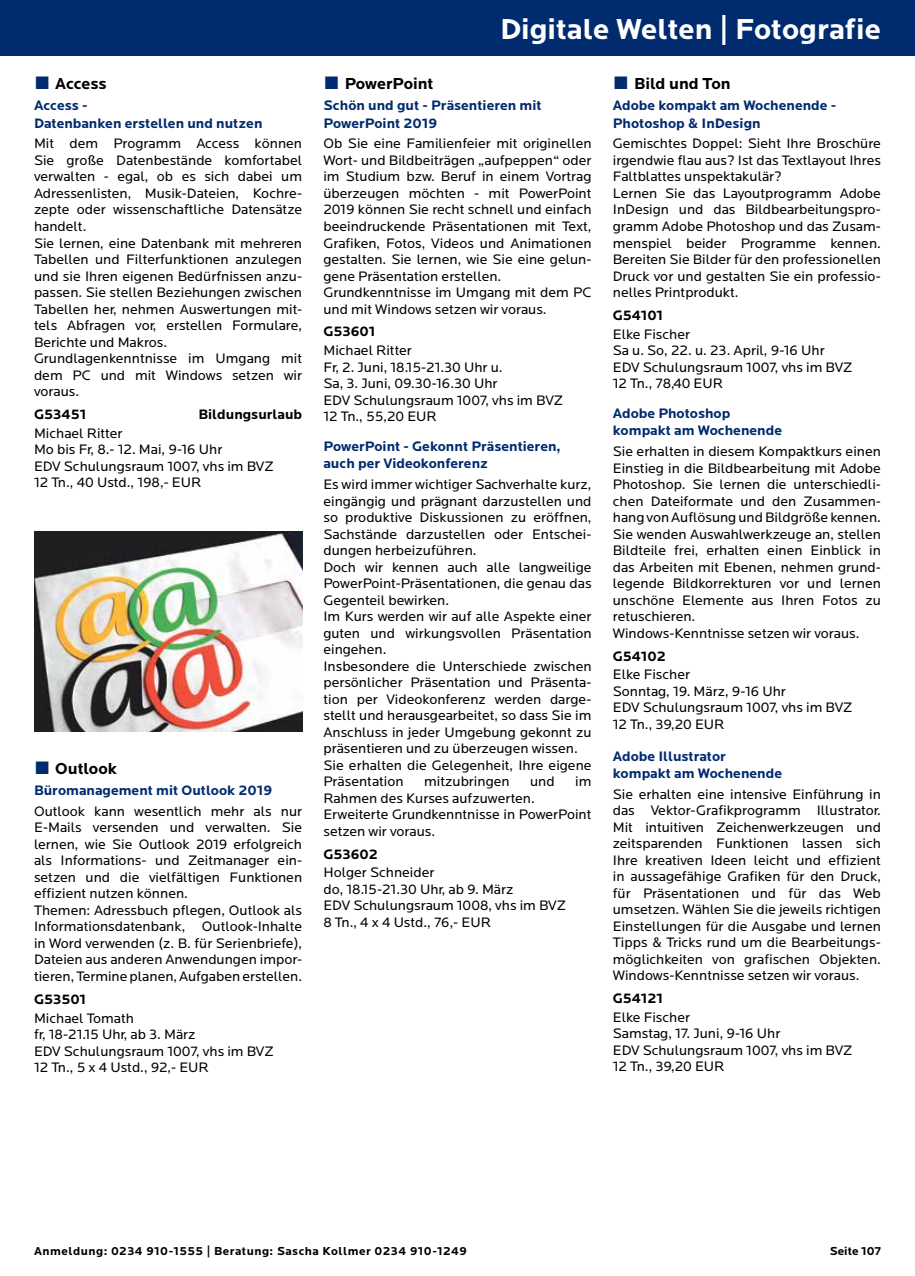
<style>
.page{position:relative;width:915px;height:1276px;background:#fff}
.page>*{position:absolute;margin:0;border:0;box-sizing:border-box;transform-origin:0 0}
.t1{font:700 30px "Locator";color:#fff}
.t2{font:700 16.5px "Locator";letter-spacing:-.005em;color:#000}
.t3{font:14.25px/16.5px "Locator";color:#000}
.t4{font:700 14.25px/17.2px "Locator";color:#002b6e}
.t5{font:700 14.25px "Locator";color:#000}
.t6{font:700 12px "Locator";letter-spacing:.04em;color:#000}
.t7{font:700 12px "Locator";color:#000}
.s1{font-family:"Arial";font-weight:400;font-size:27px;color:#002b6e}
</style>
<div class="page">
<div style="left:0;top:0;width:914px;height:55px;background:#002b6e"></div>
<img style="left:34px;top:532px;width:268px;height:199px">
<p class="t2" style="left:34px;top:74px;width:74px"><span class="s1">■</span> Access</p>
<p class="t4" style="left:34px;top:97px;width:230px">Access -<br>Datenbanken erstellen und nutzen</p>
<p class="t3" style="left:34px;top:136px;width:269px">Mit dem Programm Access können Sie große Datenbestände komfortabel verwalten - egal, ob es sich dabei um Adressenlisten, Musik-Dateien, Kochre&shy;zepte oder wissenschaftliche Datensätze handelt.<br>Sie lernen, eine Datenbank mit mehreren Tabellen und Filterfunktionen anzulegen und sie Ihren eigenen Bedürfnissen anzu&shy;passen. Sie stellen Beziehungen zwischen Tabellen her, nehmen Auswertungen mit&shy;tels Abfragen vor, erstellen Formulare, Berichte und Makros.<br>Grundlagenkenntnisse im Umgang mit dem PC und mit Windows setzen wir voraus.</p>
<p class="t5" style="left:34px;top:406px;width:54px">G53451</p>
<p class="t5" style="left:198px;top:406px;width:105px">Bildungsurlaub</p>
<p class="t3" style="left:34px;top:425px;width:241px">Michael Ritter<br>Mo bis Fr, 8.- 12. Mai, 9-16 Uhr<br>EDV Schulungsraum 1007, vhs im BVZ<br>12 Tn., 40 Ustd., 198,- EUR</p>
<p class="t2" style="left:34px;top:759px;width:85px"><span class="s1">■</span> Outlook</p>
<p class="t4" style="left:34px;top:782px;width:239px">Büromanagement mit Outlook 2019</p>
<p class="t3" style="left:34px;top:803px;width:269px">Outlook kann wesentlich mehr als nur E-Mails versenden und verwalten. Sie lernen, wie Sie Outlook 2019 erfolgreich als Informations- und Zeitmanager ein&shy;setzen und die vielfältigen Funktionen effizient nutzen können.<br>Themen: Adressbuch pflegen, Outlook als Informationsdatenbank, Outlook-Inhalte in Word verwenden (z. B. für Serienbriefe), Dateien aus anderen Anwendungen impor&shy;tieren, Termine planen, Aufgaben erstellen.</p>
<p class="t5" style="left:34px;top:991px;width:54px">G53501</p>
<p class="t3" style="left:34px;top:1010px;width:241px">Michael Tomath<br>fr, 18-21.15 Uhr, ab 3. März<br>EDV Schulungsraum 1007, vhs im BVZ<br>12 Tn., 5 x 4 Ustd., 92,- EUR</p>
<h1 class="t1" style="left:500px;top:12px;width:382px">Digitale Welten | Fotografie</h1>
<p class="t2" style="left:323px;top:74px;width:111px"><span class="s1">■</span> PowerPoint</p>
<p class="t4" style="left:323px;top:97px;width:220px">Schön und gut - Präsentieren mit<br>PowerPoint 2019</p>
<p class="t3" style="left:323px;top:136px;width:269px">Ob Sie eine Familienfeier mit originellen Wort- und Bildbeiträgen „aufpeppen“ oder im Studium bzw. Beruf in einem Vortrag überzeugen möchten - mit PowerPoint 2019 können Sie recht schnell und einfach beeindruckende Präsentationen mit Text, Grafiken, Fotos, Videos und Animationen gestalten. Sie lernen, wie Sie eine gelun&shy;gene Präsentation erstellen.<br>Grundkenntnisse im Umgang mit dem PC und mit Windows setzen wir voraus.</p>
<p class="t5" style="left:323px;top:323px;width:53px">G53601</p>
<p class="t3" style="left:323px;top:342px;width:241px">Michael Ritter<br>Fr, 2. Juni, 18.15-21.30 Uhr u.<br>Sa, 3. Juni, 09.30-16.30 Uhr<br>EDV Schulungsraum 1007, vhs im BVZ<br>12 Tn., 55,20 EUR</p>
<p class="t4" style="left:323px;top:438px;width:239px">PowerPoint - Gekonnt Präsentieren, auch per Videokonferenz</p>
<p class="t3" style="left:323px;top:476px;width:269px">Es wird immer wichtiger Sachverhalte kurz, eingängig und prägnant darzustellen und so produktive Diskussionen zu eröffnen, Sachstände darzustellen oder Entschei&shy;dungen herbeizuführen.<br>Doch wir kennen auch alle langweilige PowerPoint-Präsentationen, die genau das Gegenteil bewirken.<br>Im Kurs werden wir auf alle Aspekte einer guten und wirkungsvollen Präsentation eingehen.<br>Insbesondere die Unterschiede zwischen persönlicher Präsentation und Präsenta&shy;tion per Videokonferenz werden darge&shy;stellt und herausgearbeitet, so dass Sie im Anschluss in jeder Umgebung gekonnt zu präsentieren und zu überzeugen wissen.<br>Sie erhalten die Gelegenheit, Ihre eigene Präsentation</p>
<p class="t3" style="left:424px;top:773px;width:87px">mitzubringen</p>
<p class="t3" style="left:530px;top:773px;width:26px">und</p>
<p class="t3" style="left:575px;top:773px;width:18px">im</p>
<p class="t3" style="left:323px;top:790px;width:269px">Rahmen des Kurses aufzuwerten.<br>Erweiterte Grundkenntnisse in PowerPoint setzen wir voraus.</p>
<p class="t5" style="left:323px;top:845px;width:56px">G53602</p>
<p class="t3" style="left:323px;top:864px;width:244px">Holger Schneider<br>do, 18.15-21.30 Uhr, ab 9. März<br>EDV Schulungsraum 1008, vhs im BVZ<br>8 Tn., 4 x 4 Ustd., 76,- EUR</p>
<p class="t2" style="left:612px;top:74px;width:119px"><span class="s1">■</span> Bild und Ton</p>
<p class="t4" style="left:612px;top:97px;width:225px">Adobe kompakt am Wochenende -<br>Photoshop &amp; InDesign</p>
<p class="t3" style="left:612px;top:136px;width:269px">Gemischtes Doppel: Sieht Ihre Broschüre irgendwie flau aus? Ist das Textlayout Ihres Faltblattes unspektakulär?<br>Lernen Sie das Layoutprogramm Adobe InDesign und das Bildbearbeitungspro&shy;gramm Adobe Photoshop und das Zusam&shy;menspiel beider Programme kennen.<br>Bereiten Sie Bilder für den professionellen Druck vor und gestalten Sie ein professio&shy;nelles Printprodukt.</p>
<p class="t5" style="left:612px;top:307px;width:52px">G54101</p>
<p class="t3" style="left:612px;top:326px;width:241px">Elke Fischer<br>Sa u. So, 22. u. 23. April, 9-16 Uhr<br>EDV Schulungsraum 1007, vhs im BVZ<br>12 Tn., 78,40 EUR</p>
<p class="t4" style="left:612px;top:405px;width:171px">Adobe Photoshop kompakt am Wochenende</p>
<p class="t3" style="left:612px;top:443px;width:269px">Sie erhalten in diesem Kompaktkurs einen Einstieg in die Bildbearbeitung mit Adobe Photoshop. Sie lernen die unterschiedli&shy;chen Dateiformate und den Zusammen&shy;hang von Auflösung und Bildgröße kennen.<br>Sie wenden Auswahlwerkzeuge an, stellen Bildteile frei, erhalten einen Einblick in das Arbeiten mit Ebenen, nehmen grund&shy;legende Bildkorrekturen vor und lernen unschöne Elemente aus Ihren Fotos zu retuschieren.<br>Windows-Kenntnisse setzen wir voraus.</p>
<p class="t5" style="left:612px;top:647px;width:54px">G54102</p>
<p class="t3" style="left:612px;top:666px;width:241px">Elke Fischer<br>Sonntag, 19. März, 9-16 Uhr<br>EDV Schulungsraum 1007, vhs im BVZ<br>12 Tn., 39,20 EUR</p>
<p class="t4" style="left:612px;top:748px;width:171px">Adobe Illustrator kompakt am Wochenende</p>
<p class="t3" style="left:612px;top:786px;width:269px;text-align:justify">Sie erhalten eine intensive Einführung in das Vektor-Grafikprogramm Illustrator.<br>Mit intuitiven Zeichenwerkzeugen und zeitsparenden Funktionen lassen sich Ihre kreativen Ideen leicht und effizient in aussagefähige Grafiken für den Druck, für Präsentationen und für das Web umsetzen. Wählen Sie die jeweils richtigen Einstellungen für die Ausgabe und lernen Tipps &amp; Tricks rund um die Bearbeitungs&shy;möglichkeiten von grafischen Objekten.<br>Windows-Kenntnisse setzen wir voraus.</p>
<p class="t5" style="left:612px;top:990px;width:52px">G54121</p>
<p class="t3" style="left:612px;top:1009px;width:241px">Elke Fischer<br>Samstag, 17. Juni, 9-16 Uhr<br>EDV Schulungsraum 1007, vhs im BVZ<br>12 Tn., 39,20 EUR</p>
<p class="t6" style="left:34px;top:1244px;width:434px">Anmeldung: 0234 910-1555 | Beratung: Sascha Kollmer 0234 910-1249</p>
<p class="t7" style="left:829px;top:1244px;width:53px">Seite 107</p>
</div>
